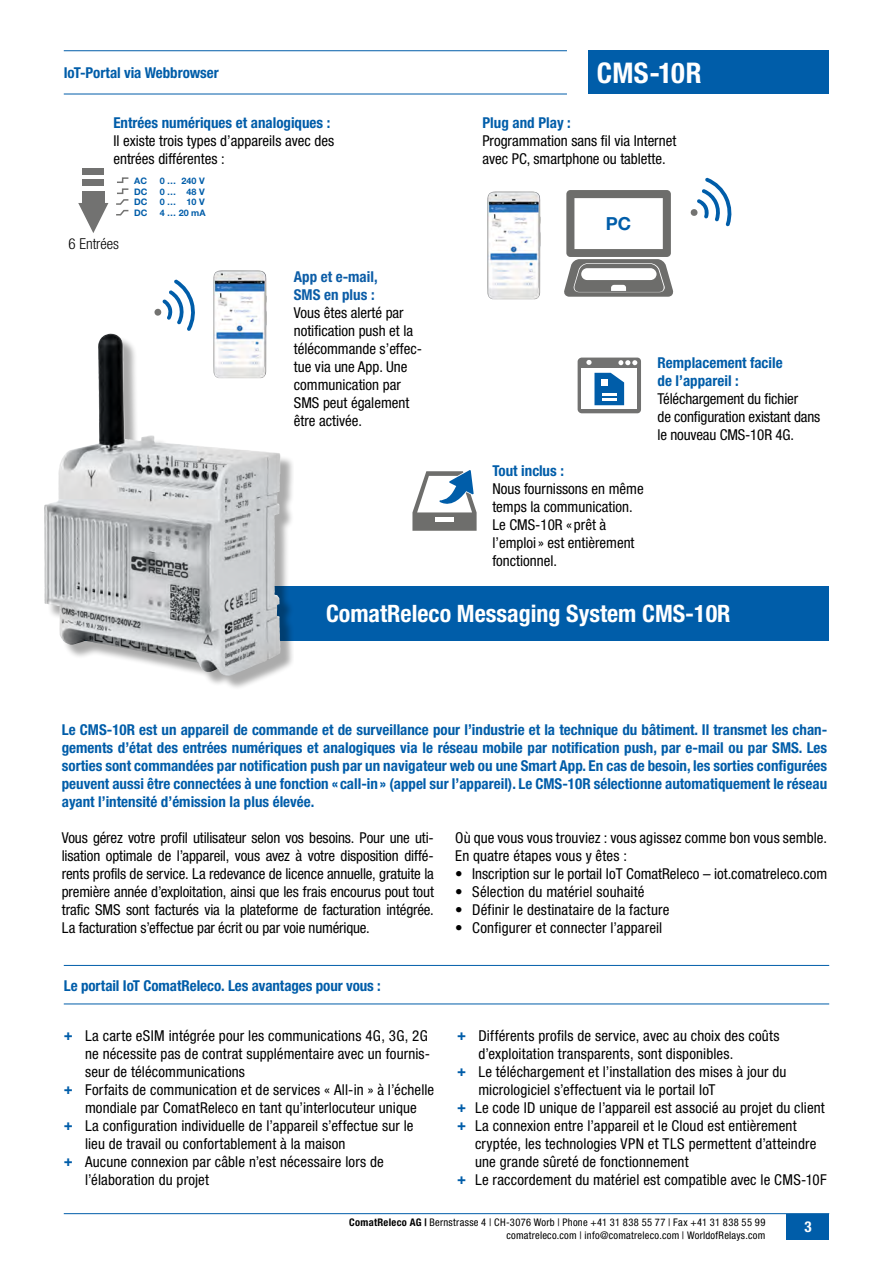
<style>
.page{position:relative;width:893px;height:1263px;background:#fff}
.page>*{position:absolute;margin:0;border:0;box-sizing:border-box;transform-origin:0 0}
.t1{font:700 condensed 28.5px "Helvetica Neue LT Std";letter-spacing:.015em;color:#fff}
.t2{font:700 condensed 24px "Helvetica Neue LT Std";color:#fff}
.t3{font:700 18px "Helvetica Neue LT Std";color:#005da9}
.t4{font:condensed 15px/18px "Helvetica Neue LT Std";letter-spacing:.005em;color:#000}
.t5{font:700 condensed 15px/18px "Helvetica Neue LT Std";color:#005da9}
.t6{font:700 condensed 15px/18px "Helvetica Neue LT Std";color:#0c5da7}
.t7{font:300 condensed 15px "Helvetica Neue LT Std";color:#000}
.t8{font:700 condensed 15px "Helvetica Neue LT Std";color:#fff}
.t9{font:condensed 10.5px/12.6px "Helvetica Neue LT Std";letter-spacing:.025em;color:#000;text-align:right}
.t10{font:700 9px "Helvetica Neue LT Std";color:#005da9}
.s1{font-weight:700;color:#005da9}
.s2{font-weight:700}
</style>
<div class="page">
<hr style="left:64px;top:965px;width:765px;height:1px;background:#005da9">
<hr style="left:64px;top:1004px;width:765px;height:1px;background:#005da9">
<div style="left:787px;top:1214px;width:42px;height:25px;background:#005da9"></div>
<hr style="left:64px;top:1213px;width:765px;height:1px;background:#005da9">
<svg style="left:412px;top:470px;width:65px;height:61px"></svg>
<div style="left:435px;top:517px;width:19px;height:5px;background:#fff"></div>
<div style="left:578px;top:358px;width:63px;height:55px;background:#727271;border-radius:4px"></div>
<svg style="left:582px;top:360px;width:55px;height:49px;background:#a4bed3"></svg>
<img style="left:487px;top:191px;width:53px;height:108px">
<svg style="left:564px;top:190px;width:110px;height:107px"></svg>
<svg style="left:690px;top:178px;width:42px;height:48px"></svg>
<svg style="left:154px;top:279px;width:41px;height:52px"></svg>
<img style="left:213px;top:270px;width:54px;height:65px">
<div style="left:64px;top:586px;width:765px;height:54px;background:#005da9"></div>
<div style="left:588px;top:51px;width:241px;height:43px;background:#005da9"></div>
<hr style="left:64px;top:50px;width:503px;height:1px;background:#005da9">
<hr style="left:64px;top:94px;width:503px;height:1px;background:#005da9">
<div style="left:82px;top:169px;width:22px;height:6px;background:#727271"></div>
<div style="left:82px;top:180px;width:22px;height:6px;background:#727271"></div>
<div style="left:82px;top:191px;width:23px;height:18px;background:#727271"></div>
<svg style="left:78px;top:203px;width:30px;height:30px"></svg>
<svg style="left:116px;top:177px;width:13px;height:39px"></svg>
<div style="left:47px;top:336px;width:247px;height:354px;background:#000;opacity:.33"></div>
<img style="left:44px;top:335px;width:237px;height:341px">
<p class="t5" style="left:64px;top:64px;width:157px">IoT-Portal via Webbrowser</p>
<h1 class="t1" style="left:597px;top:55px;width:106px">CMS-10R</h1>
<p class="t5" style="left:113px;top:113px;width:219px">Entrées numériques et analogiques :</p>
<p class="t4" style="left:113px;top:131px;width:222px">Il existe trois types d’appareils avec des entrées différentes :</p>
<p class="t10" style="left:134px;top:175px;width:14px">AC</p>
<p class="t10" style="left:160px;top:175px;width:47px">0 … 240 V</p>
<p class="t10" style="left:134px;top:186px;width:15px">DC</p>
<p class="t10" style="left:160px;top:186px;width:47px">0 … 48 V</p>
<p class="t10" style="left:134px;top:197px;width:15px">DC</p>
<p class="t10" style="left:160px;top:197px;width:47px">0 … 10 V</p>
<p class="t10" style="left:134px;top:207px;width:15px">DC</p>
<p class="t10" style="left:160px;top:207px;width:47px">4 … 20 mA</p>
<p class="t7" style="left:69px;top:235px;width:52px">6 Entrées</p>
<p class="t5" style="left:482px;top:113px;width:90px">Plug and Play :</p>
<p class="t4" style="left:482px;top:131px;width:195px">Programmation sans fil via Internet avec PC, smartphone ou tablette.</p>
<p class="t3" style="left:606px;top:212px;width:27px">PC</p>
<p class="t6" style="left:294px;top:268px;width:85px">App et e-mail,<br>SMS en plus :</p>
<p class="t4" style="left:294px;top:304px;width:130px">Vous êtes alerté par notification push et la télécommande s’effec&shy;tue via une App. Une communication par<br>SMS peut également être activée.</p>
<p class="t5" style="left:492px;top:461px;width:73px">Tout inclus :</p>
<p class="t4" style="left:492px;top:479px;width:153px">Nous fournissons en même temps la communication.<br>Le CMS-10R « prêt à l’emploi» est entièrement fonctionnel.</p>
<p class="t5" style="left:657px;top:353px;width:127px">Remplacement facile de l’appareil :</p>
<p class="t4" style="left:657px;top:389px;width:164px">Téléchargement du fichier<br>de configuration existant dans le nouveau CMS-10R 4G.</p>
<h2 class="t2" style="left:326px;top:599px;width:406px">ComatReleco Messaging System CMS-10R</h2>
<p class="t5" style="left:62px;top:720px;width:767px;text-align:justify">Le CMS-10R est un appareil de commande et de surveillance pour l’industrie et la technique du bâtiment. Il transmet les chan&shy;gements d’état des entrées numériques et analogiques via le réseau mobile par notification push, par e-mail ou par SMS. Les sorties sont commandées par notification push par un navigateur web ou une Smart App. En cas de besoin, les sorties configurées peuvent aussi être connectées à une fonction « call-in » (appel sur l’appareil). Le CMS-10R sélectionne automatiquement le réseau ayant l’intensité d’émission la plus élevée.</p>
<p class="t4" style="left:62px;top:829px;width:374px;text-align:justify">Vous gérez votre profil utilisateur selon vos besoins. Pour une uti&shy;lisation optimale de l’appareil, vous avez à votre disposition diffé&shy;rents profils de service. La redevance de licence annuelle, gratuite la première année d’exploitation, ainsi que les frais encourus pout tout trafic SMS sont facturés via la plateforme de facturation intégrée.<br>La facturation s’effectue par écrit ou par voie numérique.</p>
<p class="t4" style="left:455px;top:829px;width:373px">Où que vous vous trouviez : vous agissez comme bon vous semble.<br>En quatre étapes vous y êtes :</p>
<p class="t4" style="left:455px;top:865px;width:374px">• Inscription sur le portail IoT ComatReleco – iot.comatreleco.com</p>
<p class="t4" style="left:455px;top:883px;width:191px">• Sélection du matériel souhaité</p>
<p class="t4" style="left:455px;top:901px;width:216px">• Définir le destinataire de la facture</p>
<p class="t4" style="left:455px;top:919px;width:209px">• Configurer et connecter l’appareil</p>
<p class="t5" style="left:64px;top:976px;width:319px">Le portail IoT ComatReleco. Les avantages pour vous :</p>
<p class="t4" style="left:64px;top:1027px;width:365px"><span class="s1">+</span> La carte eSIM intégrée pour les communications 4G, 3G, 2G</p>
<p class="t4" style="left:85px;top:1045px;width:347px">ne nécessite pas de contrat supplémentaire avec un fournis-</p>
<p class="t4" style="left:85px;top:1063px;width:162px">seur de télécommunications</p>
<p class="t4" style="left:64px;top:1081px;width:372px"><span class="s1">+</span> Forfaits de communication et de services « All-in » à l’échelle</p>
<p class="t4" style="left:85px;top:1099px;width:333px">mondiale par ComatReleco en tant qu’interlocuteur unique</p>
<p class="t4" style="left:64px;top:1117px;width:351px"><span class="s1">+</span> La configuration individuelle de l’appareil s’effectue sur le</p>
<p class="t4" style="left:85px;top:1135px;width:262px">lieu de travail ou confortablement à la maison</p>
<p class="t4" style="left:64px;top:1153px;width:322px"><span class="s1">+</span> Aucune connexion par câble n’est nécessaire lors de</p>
<p class="t4" style="left:85px;top:1171px;width:126px">l’élaboration du projet</p>
<p class="t4" style="left:457px;top:1027px;width:324px"><span class="s1">+</span> Différents profils de service, avec au choix des coûts</p>
<p class="t4" style="left:478px;top:1045px;width:256px">d’exploitation transparents, sont disponibles.</p>
<p class="t4" style="left:457px;top:1063px;width:331px"><span class="s1">+</span> Le téléchargement et l’installation des mises à jour du</p>
<p class="t4" style="left:478px;top:1081px;width:238px">micrologiciel s’effectuent via le portail IoT</p>
<p class="t4" style="left:457px;top:1099px;width:369px"><span class="s1">+</span> Le code ID unique de l’appareil est associé au projet du client</p>
<p class="t4" style="left:457px;top:1117px;width:341px"><span class="s1">+</span> La connexion entre l’appareil et le Cloud est entièrement</p>
<p class="t4" style="left:475px;top:1135px;width:343px">cryptée, les technologies VPN et TLS permettent d’atteindre</p>
<p class="t4" style="left:475px;top:1153px;width:215px">une grande sûreté de fonctionnement</p>
<p class="t4" style="left:457px;top:1171px;width:371px"><span class="s1">+</span> Le raccordement du matériel est compatible avec le CMS-10F</p>
<p class="t9" style="left:349px;top:1216px;width:418px"><span class="s2">ComatReleco AG |</span> Bernstrasse 4 | CH-3076 Worb | Phone +41 31 838 55 77 | Fax +41 31 838 55 99 comatreleco.com | info@comatreleco.com | WorldofRelays.com</p>
<p class="t8" style="left:804px;top:1217px;width:9px">3</p>
</div>
